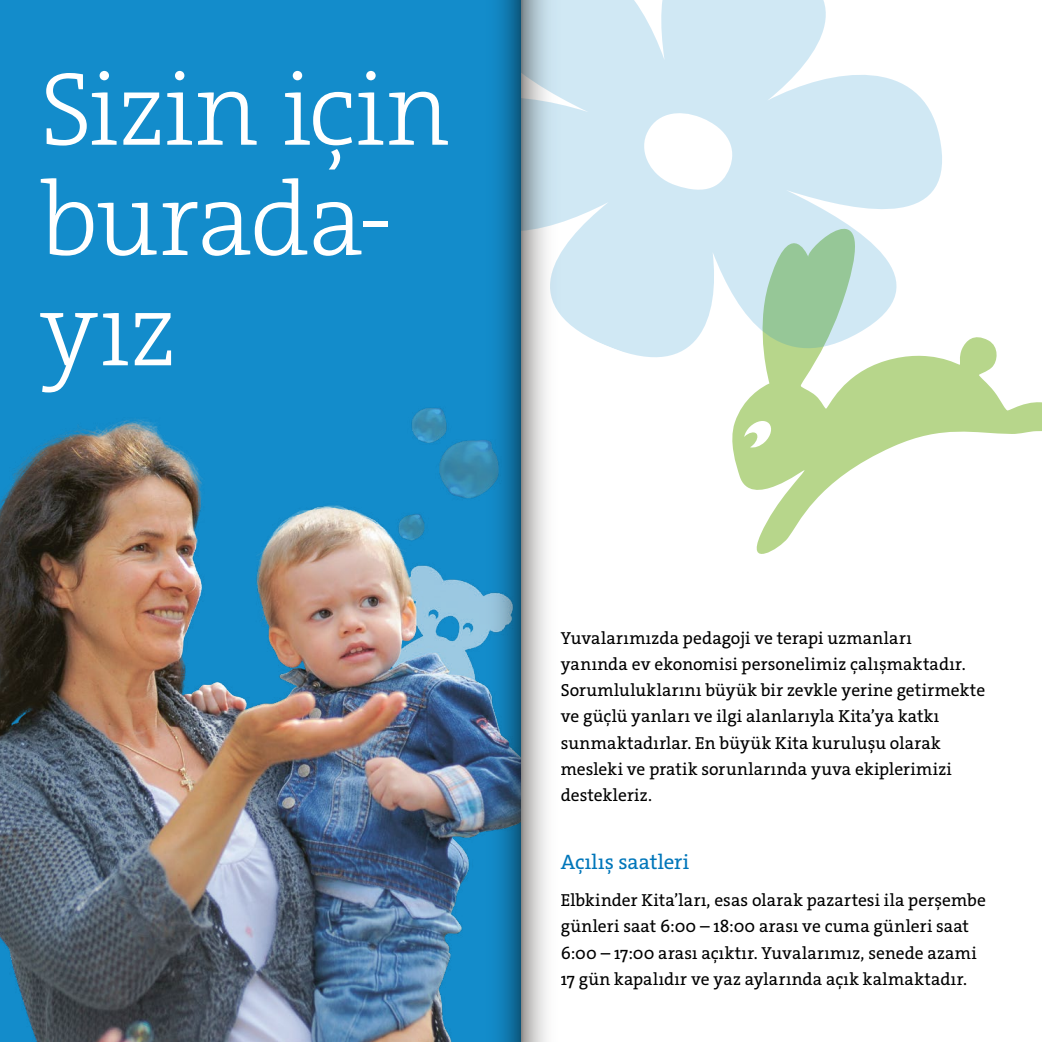
<style>
.page{position:relative;width:1042px;height:1042px;background:#fff}
.page>*{position:absolute;margin:0;border:0;box-sizing:border-box;transform-origin:0 0}
.t1{font:300 105px/110.2px "The Serif E2 s";letter-spacing:-.01em;color:#fff}
.t2{font:21px "The Serif E2 s";letter-spacing:.005em;color:#0076ba}
.t3{font:17.5px/26.2px "The Serif E2 s";letter-spacing:.01em;color:#000}
</style>
<div class="page">
<svg style="left:732px;top:337px;width:310px;height:217px"></svg>
<svg style="left:561px;top:0;width:389px;height:425px;fill:#d0e8f4"></svg>
<div style="left:0;top:0;width:521px;height:1042px;background:#138ccb"></div>
<img style="left:0;top:408px;width:481px;height:634px">
<svg style="left:481px;top:0;width:80px;height:1042px"></svg>
<h1 class="t1" style="left:40px;top:55px;width:412px">Sizin için burada&shy;yız</h1>
<p class="t3" style="left:561px;top:625px;width:426px">Yuvalarımızda pedagoji ve terapi uzmanları<br>yanında ev ekonomisi personelimiz çalışmaktadır.<br>Sorumluluklarını büyük bir zevkle yerine getirmekte ve güçlü yanları ve ilgi alanlarıyla Kita’ya katkı sunmaktadırlar. En büyük Kita kuruluşu olarak mesleki ve pratik sorunlarında yuva ekiplerimizi destekleriz.</p>
<p class="t2" style="left:561px;top:849px;width:130px">Açılış saatleri</p>
<p class="t3" style="left:561px;top:887px;width:427px">Elbkinder Kita’ları, esas olarak pazartesi ila perşembe günleri saat 6:00 – 18:00 arası ve cuma günleri saat 6:00 – 17:00 arası açıktır. Yuvalarımız, senede azami 17 gün kapalıdır ve yaz aylarında açık kalmaktadır.</p>
</div>
